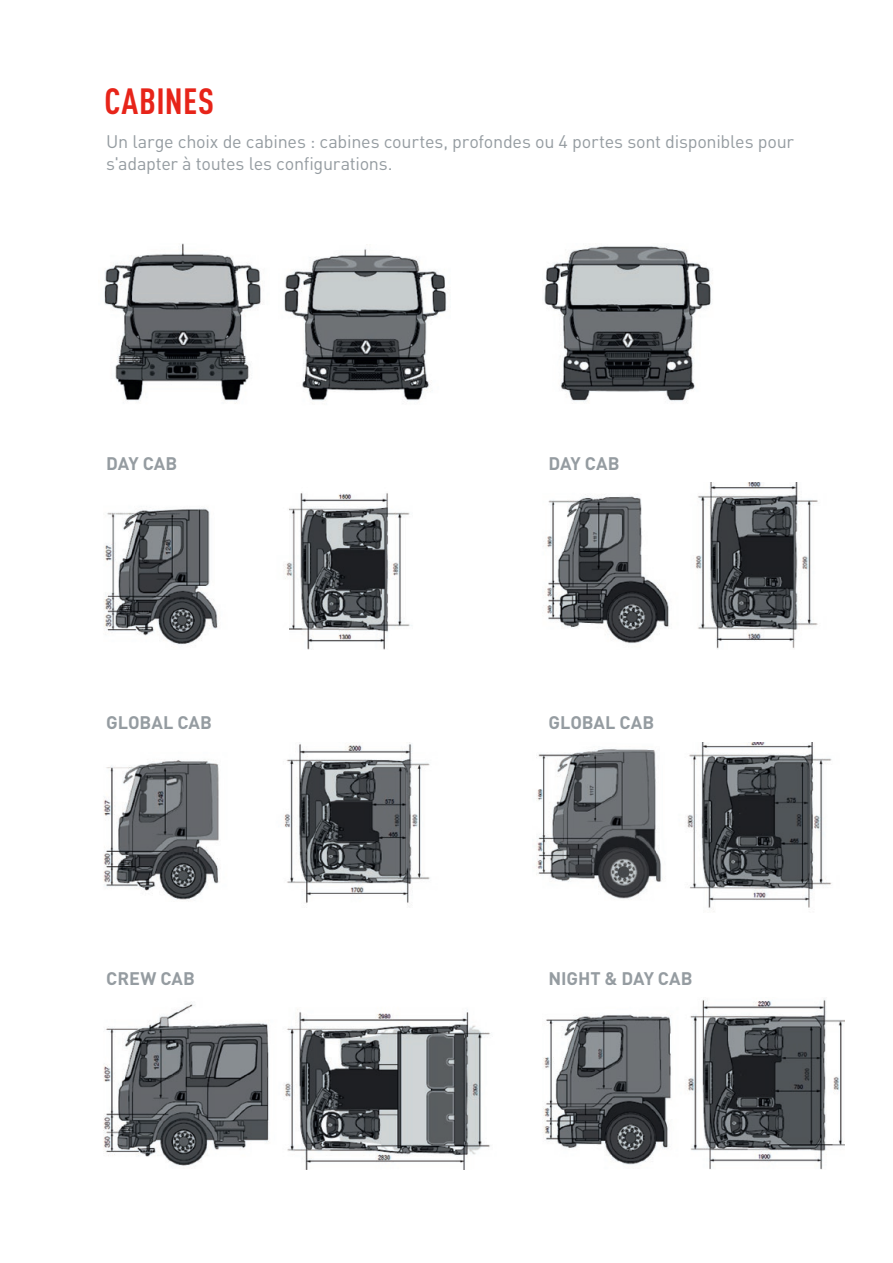
<style>
.page{position:relative;width:893px;height:1263px;background:#fff}
.page>*{position:absolute;margin:0;border:0;box-sizing:border-box;transform-origin:0 0}
.t1{font:700 condensed 36px "DIN Pro";letter-spacing:.015em;color:#e72419}
.t2{font:18px/21.6px "DIN Pro";letter-spacing:-.015em;color:#959ca1}
.t3{font:700 18px "DIN Pro";letter-spacing:-.005em;color:#959ca1}
</style>
<div class="page">
<img style="left:103px;top:1002px;width:387px;height:167px">
<img style="left:543px;top:998px;width:302px;height:171px">
<img style="left:103px;top:742px;width:327px;height:162px">
<img style="left:536px;top:742px;width:296px;height:166px">
<img style="left:103px;top:493px;width:309px;height:157px">
<img style="left:546px;top:483px;width:272px;height:166px">
<img style="left:104px;top:244px;width:157px;height:160px">
<img style="left:284px;top:248px;width:163px;height:153px">
<img style="left:544px;top:246px;width:169px;height:156px">
<h1 class="t1" style="left:105px;top:74px;width:111px">CABINES</h1>
<p class="t2" style="left:106px;top:129px;width:689px">Un large choix de cabines : cabines courtes, profondes ou 4 portes sont disponibles pour s'adapter à toutes les configurations.</p>
<p class="t3" style="left:106px;top:448px;width:73px">DAY CAB</p>
<p class="t3" style="left:549px;top:448px;width:73px">DAY CAB</p>
<p class="t3" style="left:106px;top:708px;width:107px">GLOBAL CAB</p>
<p class="t3" style="left:106px;top:963px;width:90px">CREW CAB</p>
<p class="t3" style="left:549px;top:708px;width:107px">GLOBAL CAB</p>
<p class="t3" style="left:549px;top:963px;width:146px">NIGHT &amp; DAY CAB</p>
</div>
